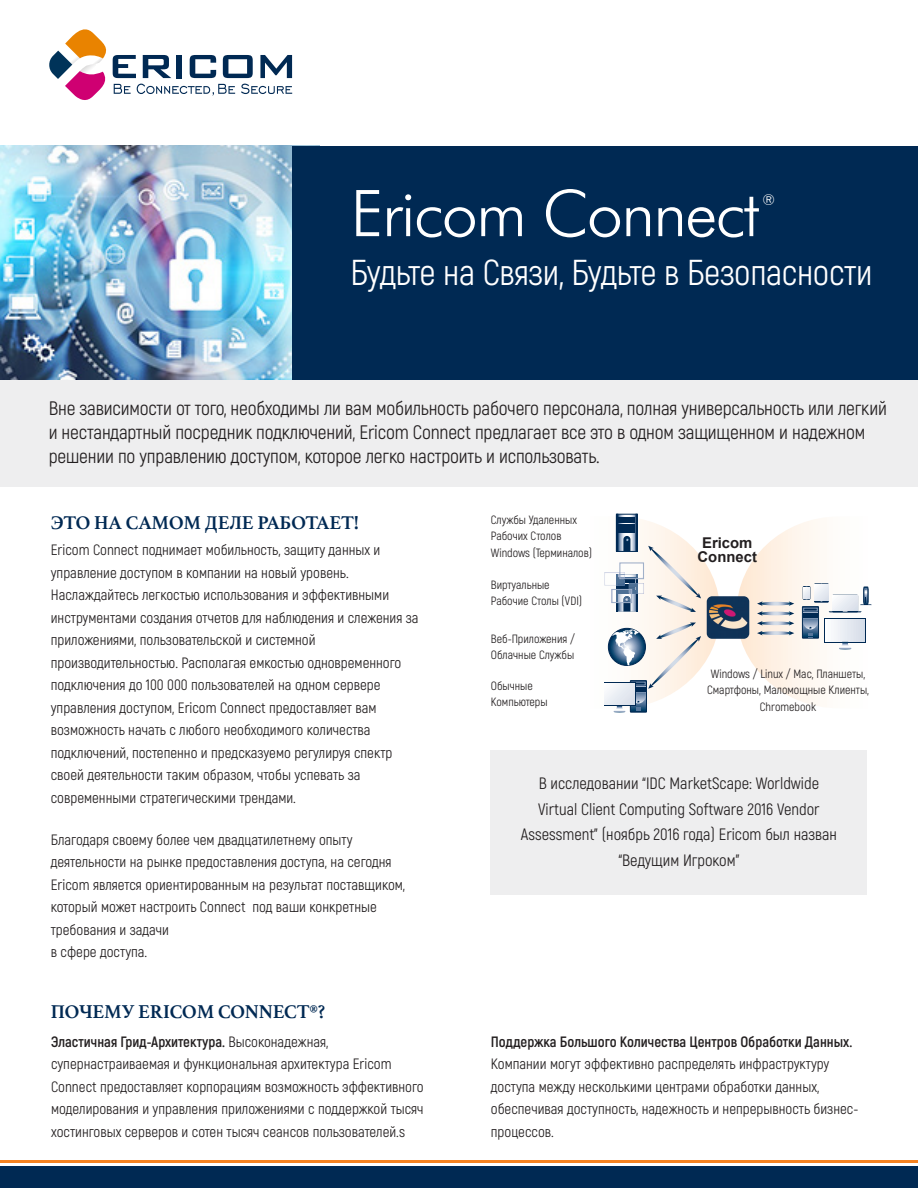
<style>
.page{position:relative;width:918px;height:1188px;background:#fff}
.page>*{position:absolute;margin:0;border:0;box-sizing:border-box;transform-origin:0 0}
.t1{font:300 64.5px "Futura BT";letter-spacing:-.025em;color:#fff}
.t2{font:36px "Akrobat";letter-spacing:-.01em;color:#fff}
.intro_text{font:19.5px/24px "Akrobat";letter-spacing:-.01em;color:#231f20}
.Heading{font:700 19.5px "Athelas";letter-spacing:-.01em;color:#002953}
.t3{font:16.5px/25.5px "Akrobat";color:#231f20;text-align:center}
.text{font:15px/22.5px "Akrobat";color:#231f20}
.t4{font:300 15px "Futura BT";color:#fff}
.t5{font:700 14.85px/13.5px "Arial";color:#231f20;text-align:center}
.text-2{font:12px/16.5px "Akrobat";color:#231f20}
.s1{font-weight:700}
</style>
<div class="page">
<div style="left:0;top:371px;width:918px;height:115px;background:#eeeeef"></div>
<img style="left:0;top:146px;width:293px;height:234px">
<div style="left:293px;top:146px;width:625px;height:234px;background:#002953"></div>
<div style="left:0;top:1167px;width:918px;height:21px;background:#002953"></div>
<hr style="left:0;top:1160px;width:918px;height:3px;background:#f58220">
<svg style="left:604px;top:514px;width:115px;height:199px"></svg>
<svg style="left:738px;top:519px;width:134px;height:187px"></svg>
<img style="left:707px;top:596px;width:42px;height:43px">
<div style="left:491px;top:750px;width:376px;height:145px;background:#eeeeef"></div>
<svg style="left:49px;top:29px;width:243px;height:71px"></svg>
<p class="t1" style="left:351px;top:174px;width:410px">Ericom Connect</p>
<p class="t4" style="left:762px;top:190px;width:14px">®</p>
<p class="t2" style="left:351px;top:251px;width:523px">Будьте на Связи, Будьте в Безопасности</p>
<p class="intro_text" style="left:49px;top:396px;width:840px">Вне зависимости от того, необходимы ли вам мобильность рабочего персонала, полная универсальность или легкий и нестандартный посредник подключений, Ericom Connect предлагает все это в одном защищенном и надежном решении по управлению доступом, которое легко настроить и использовать.</p>
<p class="Heading" style="left:51px;top:506px;width:310px">ЭТО НА САМОМ ДЕЛЕ РАБОТАЕТ!</p>
<p class="text" style="left:51px;top:539px;width:369px">Ericom Connect поднимает мобильность, защиту данных и управление доступом в компании на новый уровень.<br>Наслаждайтесь легкостью использования и эффективными инструментами создания отчетов для наблюдения и слежения за приложениями, пользовательской и системной производительностью. Располагая емкостью одновременного подключения до 100 000 пользователей на одном сервере управления доступом, Ericom Connect предоставляет вам возможность начать с любого необходимого количества подключений, постепенно и предсказуемо регулируя спектр своей деятельности таким образом, чтобы успевать за современными стратегическими трендами.</p>
<p class="text" style="left:51px;top:828px;width:356px">Благодаря своему более чем двадцатилетнему опыту деятельности на рынке предоставления доступа, на сегодня Ericom является ориентированным на результат поставщиком, который может настроить Connect под ваши конкретные требования и задачи<br>в сфере доступа.</p>
<p class="Heading" style="left:51px;top:996px;width:276px">ПОЧЕМУ ERICOM CONNECT®?</p>
<p class="text" style="left:51px;top:1030px;width:374px"><span class="s1">Эластичная Грид-Архитектура.</span> Высоконадежная, супернастраиваемая и функциональная архитектура Ericom Connect предоставляет корпорациям возможность эффективного моделирования и управления приложениями с поддержкой тысяч хостинговых серверов и сотен тысяч сеансов пользователей.s</p>
<p class="text-2" style="left:491px;top:511px;width:103px">Службы Удаленных<br>Рабочих Столов<br>Windows (Терминалов)</p>
<p class="text-2" style="left:491px;top:577px;width:93px">Виртуальные<br>Рабочие Столы (VDI)</p>
<p class="text-2" style="left:491px;top:630px;width:86px">Веб-Приложения /<br>Облачные Службы</p>
<p class="text-2" style="left:491px;top:677px;width:58px">Обычные<br>Компьютеры</p>
<p class="t5" style="left:698px;top:536px;width:61px">Ericom<br>Connect</p>
<p class="text-2" style="left:707px;top:665px;width:163px;text-align:center">Windows / Linux / Mac, Планшеты,<br>Смартфоны, Маломощные Клиенты,<br>Chromebook</p>
<p class="t3" style="left:521px;top:771px;width:318px">В исследовании “IDC MarketScape: Worldwide Virtual Client Computing Software 2016 Vendor Assessment” (ноябрь 2016 года) Ericom был назван “Ведущим Игроком”</p>
<p class="text" style="left:491px;top:1030px;width:369px"><span class="s1">Поддержка Большого Количества Центров Обработки Данных.<br></span>Компании могут эффективно распределять инфраструктуру доступа между несколькими центрами обработки данных, обеспечивая доступность, надежность и непрерывность бизнес&shy;процессов.</p>
</div>
